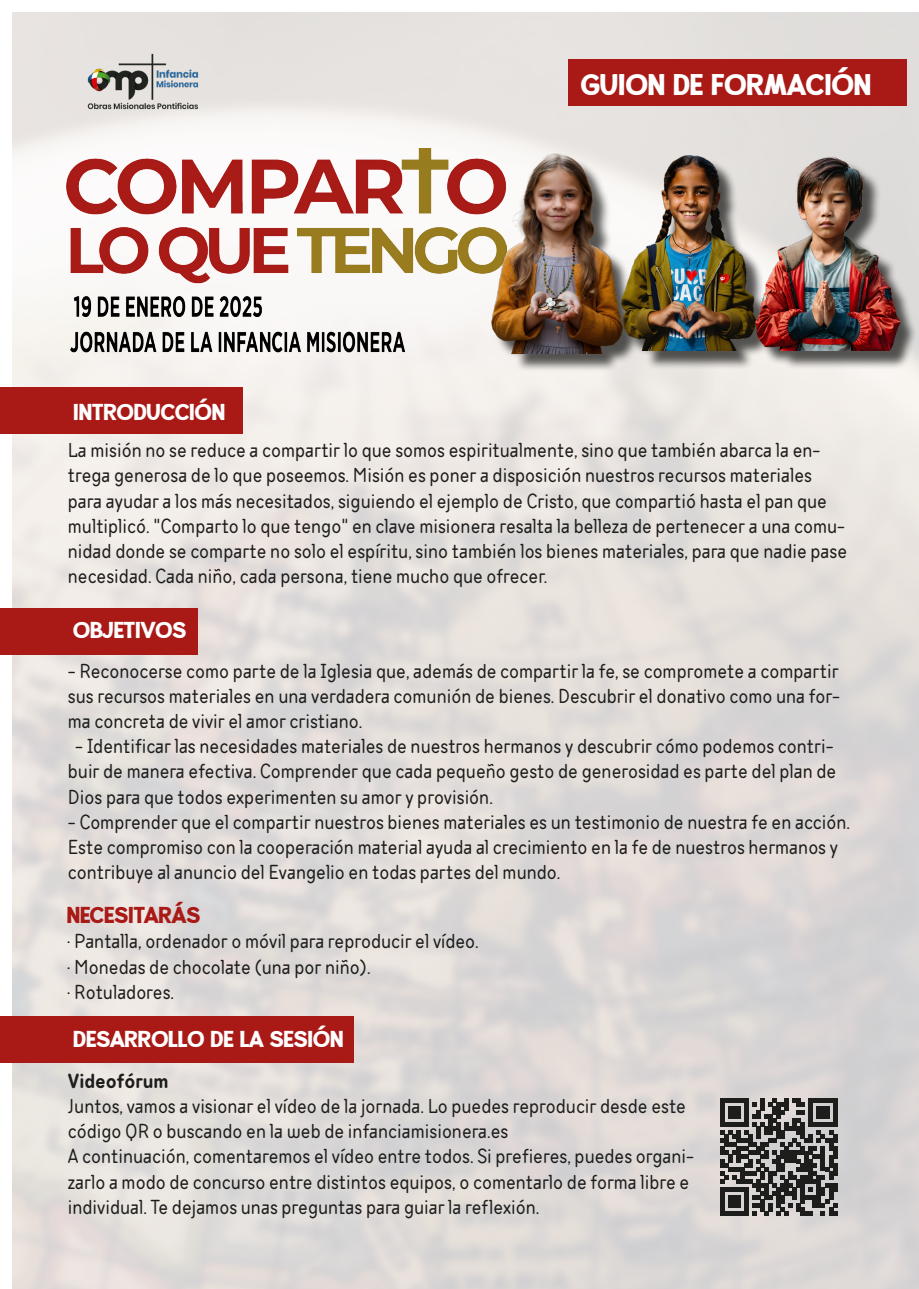
<style>
.page{position:relative;width:919px;height:1289px;background:#fff}
.page>*{position:absolute;margin:0;border:0;box-sizing:border-box;transform-origin:0 0}
.t1{font:900 39px "Alfons Display";color:#fff}
.t2{font:900 30px "Alfons Display";color:#fff}
.t3{font:900 30px "Alfons Display";color:#a91a17}
.t4{font:21px/25.2px "TT Milks";color:#1d1d1b}
.t5{font:600 21px "TT Milks";color:#1d1d1b}
</style>
<div class="page">
<img style="left:13px;top:13px;width:905px;height:1275px">
<img style="left:67px;top:149px;width:439px;height:139px">
<div style="left:0;top:387px;width:242px;height:47px;background:#a91a17"></div>
<div style="left:0;top:608px;width:198px;height:47px;background:#a91a17"></div>
<div style="left:0;top:1015px;width:353px;height:47px;background:#a91a17"></div>
<svg style="left:720px;top:1098px;width:117px;height:117px;background:#686765"></svg>
<img style="left:45px;top:32px;width:211px;height:108px">
<img style="left:69px;top:289px;width:202px;height:27px">
<img style="left:67px;top:329px;width:343px;height:32px">
<div style="left:568px;top:60px;width:338px;height:46px;background:#a91a17"></div>
<div style="left:494px;top:157px;width:423px;height:215px;background:#1d1d1b;opacity:.75"></div>
<img style="left:491px;top:153px;width:131px;height:200px">
<img style="left:621px;top:155px;width:277px;height:196px">
<p class="t2" style="left:73px;top:396px;width:154px">INTRODUCCIÓN</p>
<p class="t1" style="left:580px;top:64px;width:292px">GUION DE FORMACIÓN</p>
<p class="t4" style="left:68px;top:437px;width:780px">La misión no se reduce a compartir lo que somos espiritualmente, sino que también abarca la en&shy;trega generosa de lo que poseemos. Misión es poner a disposición nuestros recursos materiales para ayudar a los más necesitados, siguiendo el ejemplo de Cristo, que compartió hasta el pan que multiplicó. "Comparto lo que tengo" en clave misionera resalta la belleza de pertenecer a una comu&shy;nidad donde se comparte no solo el espíritu, sino también los bienes materiales, para que nadie pase necesidad. Cada niño, cada persona, tiene mucho que ofrecer.</p>
<p class="t2" style="left:73px;top:613px;width:114px">OBJETIVOS</p>
<p class="t4" style="left:68px;top:657px;width:773px;text-align:justify">- Reconocerse como parte de la Iglesia que, además de compartir la fe, se compromete a compartir sus recursos materiales en una verdadera comunión de bienes. Descubrir el donativo como una for&shy;ma concreta de vivir el amor cristiano.</p>
<p class="t4" style="left:68px;top:733px;width:770px;text-indent:7px">- Identificar las necesidades materiales de nuestros hermanos y descubrir cómo podemos contri&shy;buir de manera efectiva. Comprender que cada pequeño gesto de generosidad es parte del plan de<br>Dios para que todos experimenten su amor y provisión.</p>
<p class="t4" style="left:68px;top:809px;width:783px">- Comprender que el compartir nuestros bienes materiales es un testimonio de nuestra fe en acción.<br>Este compromiso con la cooperación material ayuda al crecimiento en la fe de nuestros hermanos y contribuye al anuncio del Evangelio en todas partes del mundo.</p>
<p class="t3" style="left:67px;top:899px;width:135px">NECESITARÁS</p>
<p class="t4" style="left:67px;top:928px;width:413px">· Pantalla, ordenador o móvil para reproducir el vídeo.</p>
<p class="t4" style="left:67px;top:953px;width:305px">· Monedas de chocolate (una por niño).</p>
<p class="t4" style="left:67px;top:979px;width:109px">· Rotuladores.</p>
<p class="t2" style="left:73px;top:1022px;width:272px">DESARROLLO DE LA SESIÓN</p>
<p class="t5" style="left:68px;top:1067px;width:102px">Videofórum</p>
<p class="t4" style="left:68px;top:1093px;width:619px">Juntos, vamos a visionar el vídeo de la jornada. Lo puedes reproducir desde este código QR o buscando en la web de infanciamisionera.es</p>
<p class="t4" style="left:68px;top:1143px;width:627px">A continuación, comentaremos el vídeo entre todos. Si prefieres, puedes organi&shy;zarlo a modo de concurso entre distintos equipos, o comentarlo de forma libre e individual. Te dejamos unas preguntas para guiar la reflexión.</p>
</div>
